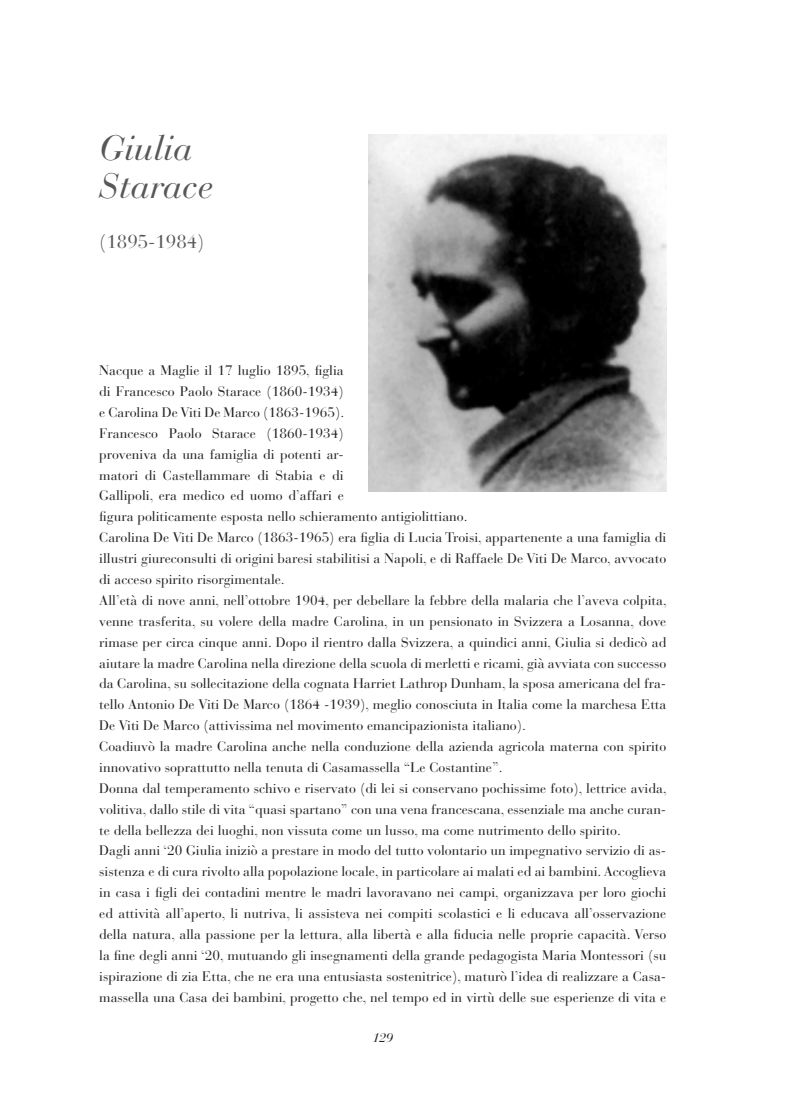
<style>
.page{position:relative;width:801px;height:1120px;background:#fff}
.page>*{position:absolute;margin:0;border:0;box-sizing:border-box;transform-origin:0 0}
.Nome{font:italic 35px "Bauer Bodoni Std";color:#57585a}
.Nome-2{font:18.75px "Bauer Bodoni Std";color:#57585a}
.t1{font:13.75px/20.9px "Bauer Bodoni Std";color:#231f20;text-align:justify}
.t2{font:italic 12.5px "Bauer Bodoni Std";color:#231f20}
</style>
<div class="page">
<img style="left:369px;top:135px;width:297px;height:357px">
<p class="Nome" style="left:99px;top:127px;width:95px">Giulia</p>
<p class="Nome" style="left:99px;top:165px;width:116px">Starace</p>
<p class="Nome-2" style="left:99px;top:230px;width:107px">(1895-1984)</p>
<p class="t1" style="left:99px;top:360px;width:246px">Nacque a Maglie il 17 luglio 1895, figlia di Francesco Paolo Starace (1860-1934) e Carolina De Viti De Marco (1863-1965).</p>
<p class="t1" style="left:99px;top:423px;width:370px;text-align:left">Francesco Paolo Starace (1860-1934)<br>proveniva da una famiglia di potenti ar-<br>matori di Castellammare di Stabia e di<br>Gallipoli, era medico ed uomo d’affari e<br>figura politicamente esposta nello schieramento antigiolittiano.</p>
<p class="t1" style="left:99px;top:527px;width:568px">Carolina De Viti De Marco (1863-1965) era figlia di Lucia Troisi, appartenente a una famiglia di illustri giureconsulti di origini baresi stabilitisi a Napoli, e di Raffaele De Viti De Marco, avvocato di acceso spirito risorgimentale.</p>
<p class="t1" style="left:99px;top:590px;width:569px">All’età di nove anni, nell’ottobre 1904, per debellare la febbre della malaria che l’aveva colpita, venne trasferita, su volere della madre Carolina, in un pensionato in Svizzera a Losanna, dove rimase per circa cinque anni. Dopo il rientro dalla Svizzera, a quindici anni, Giulia si dedicò ad aiutare la madre Carolina nella direzione della scuola di merletti e ricami, già avviata con successo da Carolina, su sollecitazione della cognata Harriet Lathrop Dunham, la sposa americana del fra&shy;tello Antonio De Viti De Marco (1864 -1939), meglio conosciuta in Italia come la marchesa Etta De Viti De Marco (attivissima nel movimento emancipazionista italiano).</p>
<p class="t1" style="left:99px;top:736px;width:568px">Coadiuvò la madre Carolina anche nella conduzione della azienda agricola materna con spirito innovativo soprattutto nella tenuta di Casamassella “Le Costantine”.</p>
<p class="t1" style="left:99px;top:778px;width:569px">Donna dal temperamento schivo e riservato (di lei si conservano pochissime foto), lettrice avida, volitiva, dallo stile di vita “quasi spartano” con una vena francescana, essenziale ma anche curan&shy;te della bellezza dei luoghi, non vissuta come un lusso, ma come nutrimento dello spirito.</p>
<p class="t1" style="left:99px;top:840px;width:568px">Dagli anni ‘20 Giulia iniziò a prestare in modo del tutto volontario un impegnativo servizio di as&shy;sistenza e di cura rivolto alla popolazione locale, in particolare ai malati ed ai bambini. Accoglieva in casa i figli dei contadini mentre le madri lavoravano nei campi, organizzava per loro giochi ed attività all’aperto, li nutriva, li assisteva nei compiti scolastici e li educava all’osservazione della natura, alla passione per la lettura, alla libertà e alla fiducia nelle proprie capacità. Verso la fine degli anni ‘20, mutuando gli insegnamenti della grande pedagogista Maria Montessori (su ispirazione di zia Etta, che ne era una entusiasta sostenitrice), maturò l’idea di realizzare a Casa&shy;massella una Casa dei bambini, progetto che, nel tempo ed in virtù delle sue esperienze di vita e</p>
<p class="t2" style="left:372px;top:1030px;width:22px">129</p>
</div>
